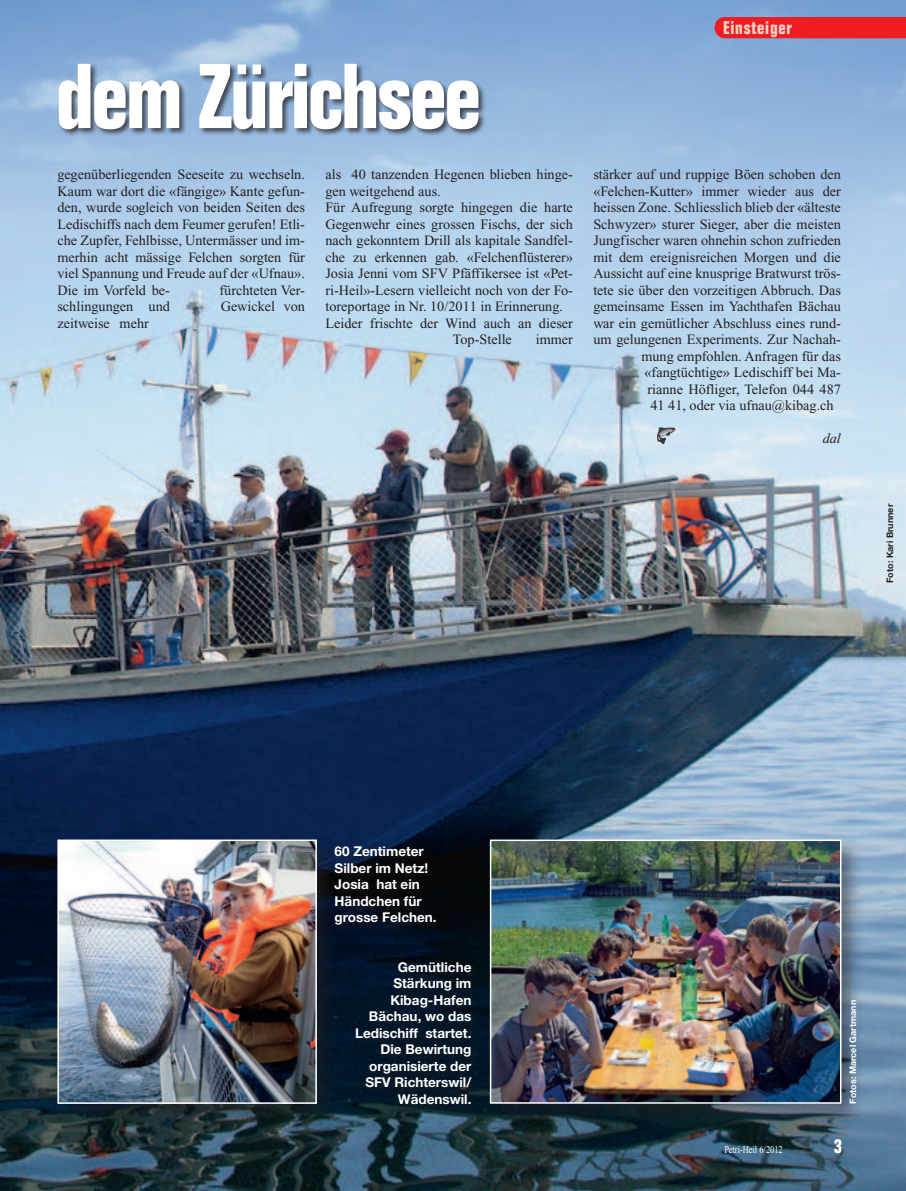
<style>
.page{position:relative;width:906px;height:1191px;background:#fff}
.page>*{position:absolute;margin:0;border:0;box-sizing:border-box;transform-origin:0 0}
.t1{font:700 condensed 90px "Folio";letter-spacing:-.025em;color:#fff}
.t2{font:700 condensed 19.5px "Folio";color:#fff}
.t3{font:700 condensed 18px "Folio";letter-spacing:.04em;color:#fcd2c0}
.t4{font:14.25px/16.5px "Times";color:#231f20;text-align:justify}
.t5{font:italic 14.25px "Times";color:#231f20}
.t6{font:13.5px/16.5px "SVE Helvetica Neue Bold";color:#fff}
.t7{font:10.5px "Times";color:#fff;scale:.8 1}
.t8{font:9px "SVE Helvetica Neue Bold";color:#fff}
.t9{font:9px "SVE Helvetica Neue Bold";color:#231f20}
</style>
<div class="page">
<img style="left:0;top:311px;width:906px;height:880px">
<div style="left:0;top:0;width:906px;height:311px;background:linear-gradient(to bottom,#7aa2d2,#c1ddf2)"></div>
<div style="left:484px;top:834px;width:381px;height:293px;background:#231f20;opacity:.5"></div>
<img style="left:493px;top:842px;width:345px;height:258px">
<div style="left:490px;top:839px;width:351px;height:264px;border:2px solid #fff"></div>
<div style="left:52px;top:834px;width:288px;height:293px;background:#231f20;opacity:.5"></div>
<img style="left:60px;top:842px;width:254px;height:258px">
<div style="left:57px;top:839px;width:260px;height:264px;border:2px solid #fff"></div>
<div style="left:714px;top:17px;width:192px;height:21px;background:#ee1d23"></div>
<svg style="left:657px;top:428px;width:18px;height:16px"></svg>
<div style="left:0;top:62px;width:486px;height:75px;background:#231f20;opacity:.75"></div>
<div style="left:330px;top:841px;width:117px;height:94px;background:#231f20;opacity:.75"></div>
<div style="left:351px;top:956px;width:131px;height:159px;background:#231f20;opacity:.75"></div>
<h1 class="t1" style="left:55px;top:46px;width:427px">dem Zürichsee</h1>
<p class="t4" style="left:57px;top:166px;width:249px">gegenüberliegenden Seeseite zu wechseln.<br>Kaum war dort die «fängige» Kante gefun&shy;den, wurde sogleich von beiden Seiten des Ledischiffs nach dem Feumer gerufen! Etli&shy;che Zupfer, Fehlbisse, Untermässer und im&shy;merhin acht mässige Felchen sorgten für viel Spannung und Freude auf der «Ufnau».<br>Die im Vorfeld be-</p>
<p class="t4" style="left:219px;top:282px;width:87px">fürchteten Ver-</p>
<p class="t4" style="left:57px;top:298px;width:114px">schlingungen und</p>
<p class="t4" style="left:221px;top:298px;width:85px">Gewickel von</p>
<p class="t4" style="left:57px;top:315px;width:93px">zeitweise mehr</p>
<p class="t4" style="left:325px;top:166px;width:249px">als 40 tanzenden Hegenen blieben hinge-</p>
<p class="t4" style="left:325px;top:183px;width:117px">gen weitgehend aus.</p>
<p class="t4" style="left:325px;top:199px;width:249px">Für Aufregung sorgte hingegen die harte</p>
<p class="t4" style="left:325px;top:216px;width:249px">Gegenwehr eines grossen Fischs, der sich</p>
<p class="t4" style="left:325px;top:232px;width:249px">nach gekonntem Drill als kapitale Sandfel-</p>
<p class="t4" style="left:325px;top:249px;width:249px">che zu erkennen gab. «Felchenflüsterer»</p>
<p class="t4" style="left:325px;top:265px;width:249px">Josia Jenni vom SFV Pfäffikersee ist «Pet-</p>
<p class="t4" style="left:325px;top:282px;width:249px">ri-Heil»-Lesern vielleicht noch von der Fo-</p>
<p class="t4" style="left:325px;top:298px;width:239px">toreportage in Nr. 10/2011 in Erinnerung.</p>
<p class="t4" style="left:325px;top:315px;width:249px">Leider frischte der Wind auch an dieser</p>
<p class="t4" style="left:453px;top:331px;width:61px">Top-Stelle</p>
<p class="t4" style="left:536px;top:331px;width:39px">immer</p>
<p class="t3" style="left:723px;top:18px;width:70px">Einsteiger</p>
<p class="t4" style="left:593px;top:166px;width:249px">stärker auf und ruppige Böen schoben den</p>
<p class="t4" style="left:593px;top:183px;width:249px">«Felchen-Kutter» immer wieder aus der</p>
<p class="t4" style="left:593px;top:199px;width:249px">heissen Zone. Schliesslich blieb der «älteste</p>
<p class="t4" style="left:593px;top:216px;width:249px">Schwyzer» sturer Sieger, aber die meisten</p>
<p class="t4" style="left:593px;top:232px;width:249px">Jungfischer waren ohnehin schon zufrieden</p>
<p class="t4" style="left:593px;top:249px;width:249px">mit dem ereignisreichen Morgen und die</p>
<p class="t4" style="left:593px;top:265px;width:249px">Aussicht auf eine knusprige Bratwurst trös-</p>
<p class="t4" style="left:593px;top:282px;width:249px">tete sie über den vorzeitigen Abbruch. Das</p>
<p class="t4" style="left:593px;top:298px;width:249px">gemeinsame Essen im Yachthafen Bächau</p>
<p class="t4" style="left:593px;top:315px;width:249px">war ein gemütlicher Abschluss eines rund-</p>
<p class="t4" style="left:593px;top:331px;width:249px">um gelungenen Experiments. Zur Nachah-</p>
<p class="t4" style="left:641px;top:348px;width:201px">mung empfohlen. Anfragen für das</p>
<p class="t4" style="left:644px;top:364px;width:198px">«fangtüchtige» Ledischiff bei Ma-</p>
<p class="t4" style="left:647px;top:381px;width:195px">rianne Höfliger, Telefon 044 487</p>
<p class="t4" style="left:650px;top:397px;width:185px">41 41, oder via ufnau@kibag.ch</p>
<p class="t5" style="left:822px;top:431px;width:20px">dal</p>
<p class="t9" style="left:884px;top:583px;width:81px;rotate:-90deg">Foto: Kari Brunner</p>
<p class="t6" style="left:334px;top:842px;width:104px">60 Zentimeter<br>Silber im Netz!<br>Josia hat ein<br>Händchen für grosse Felchen.</p>
<p class="t6" style="left:355px;top:958px;width:118px;text-align:right">Gemütliche<br>Stärkung im<br>Kibag-Hafen<br>Bächau, wo das<br>Ledischiff startet.<br>Die Bewirtung organisierte der<br>SFV Richterswil/<br>Wädenswil.</p>
<p class="t8" style="left:847px;top:1103px;width:105px;rotate:-90deg">Fotos: Marcel Gartmann</p>
<p class="t7" style="left:724px;top:1144px;width:74px">Petri-Heil 6/2012</p>
<h2 class="t2" style="left:834px;top:1135px;width:10px">3</h2>
</div>
